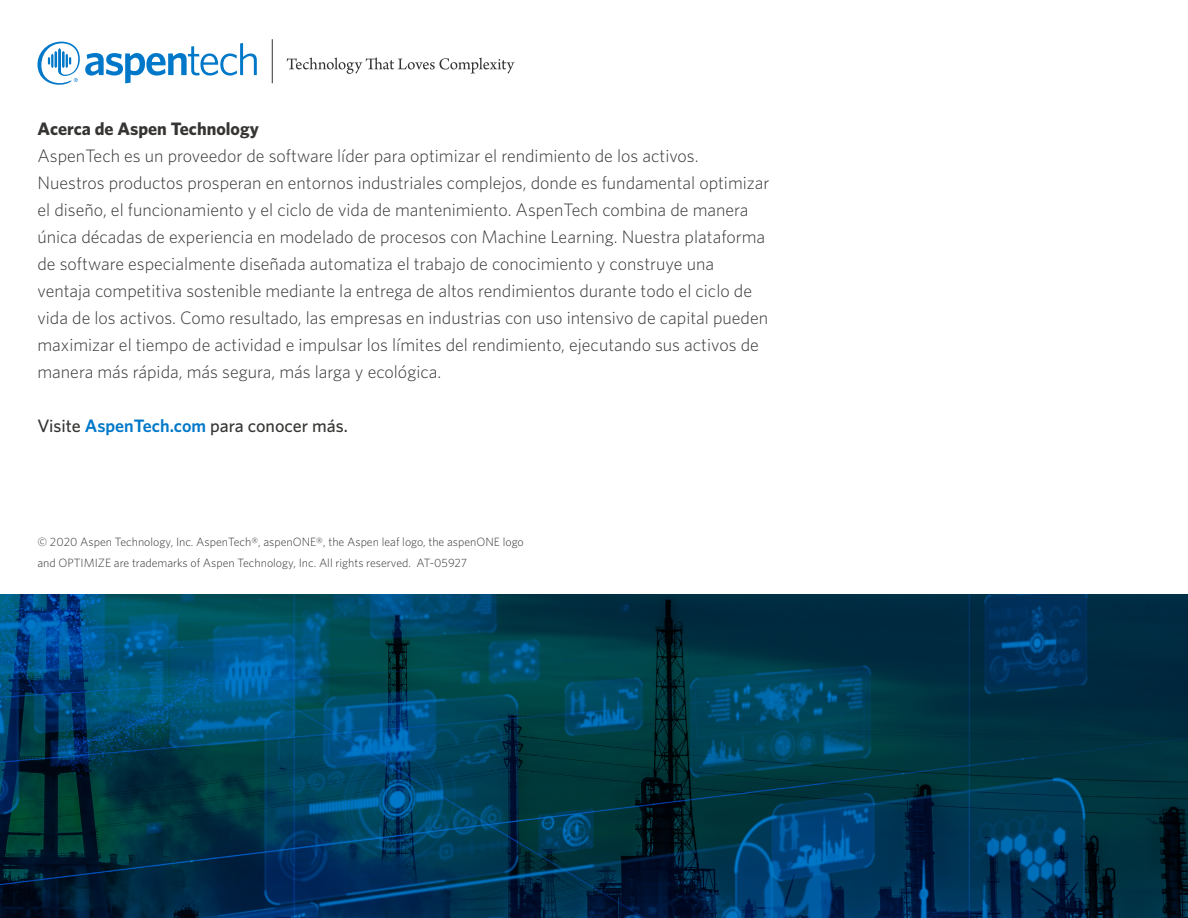
<style>
.page{position:relative;width:1188px;height:918px;background:#fff}
.page>*{position:absolute;margin:0;border:0;box-sizing:border-box;transform-origin:0 0}
.body{font:300 18px/27px "Whitney";color:#363534}
.body-2{font:500 18px "Whitney";color:#363534}
.body-3{font:700 18px "Whitney";color:#363534}
.copyright{font:300 12px/21px "Whitney";color:#363534}
.s1{font-weight:600;color:#0078c9}
</style>
<div class="page">
<hr style="left:272px;top:39px;width:1px;height:44px;background:#333">
<svg style="left:287px;top:58px;width:227px;height:16px"></svg>
<svg style="left:38px;top:42px;width:219px;height:43px"></svg>
<svg style="left:0;top:594px;width:1188px;height:324px;background:#003a54"></svg>
<p class="body-3" style="left:38px;top:117px;width:223px">Acerca de Aspen Technology</p>
<p class="body" style="left:38px;top:142px;width:733px">AspenTech es un proveedor de software líder para optimizar el rendimiento de los activos.<br>Nuestros productos prosperan en entornos industriales complejos, donde es fundamental optimizar el diseño, el funcionamiento y el ciclo de vida de mantenimiento. AspenTech combina de manera única décadas de experiencia en modelado de procesos con Machine Learning. Nuestra plataforma de software especialmente diseñada automatiza el trabajo de conocimiento y construye una ventaja competitiva sostenible mediante la entrega de altos rendimientos durante todo el ciclo de vida de los activos. Como resultado, las empresas en industrias con uso intensivo de capital pueden maximizar el tiempo de actividad e impulsar los límites del rendimiento, ejecutando sus activos de manera más rápida, más segura, más larga y ecológica.</p>
<p class="body-2" style="left:38px;top:414px;width:312px">Visite <span class="s1">AspenTech.com</span> para conocer más.</p>
<p class="copyright" style="left:38px;top:531px;width:488px">© 2020 Aspen Technology, Inc. AspenTech®, aspenONE®, the Aspen leaf logo, the aspenONE logo and OPTIMIZE are trademarks of Aspen Technology, Inc. All rights reserved. AT-05927</p>
</div>
